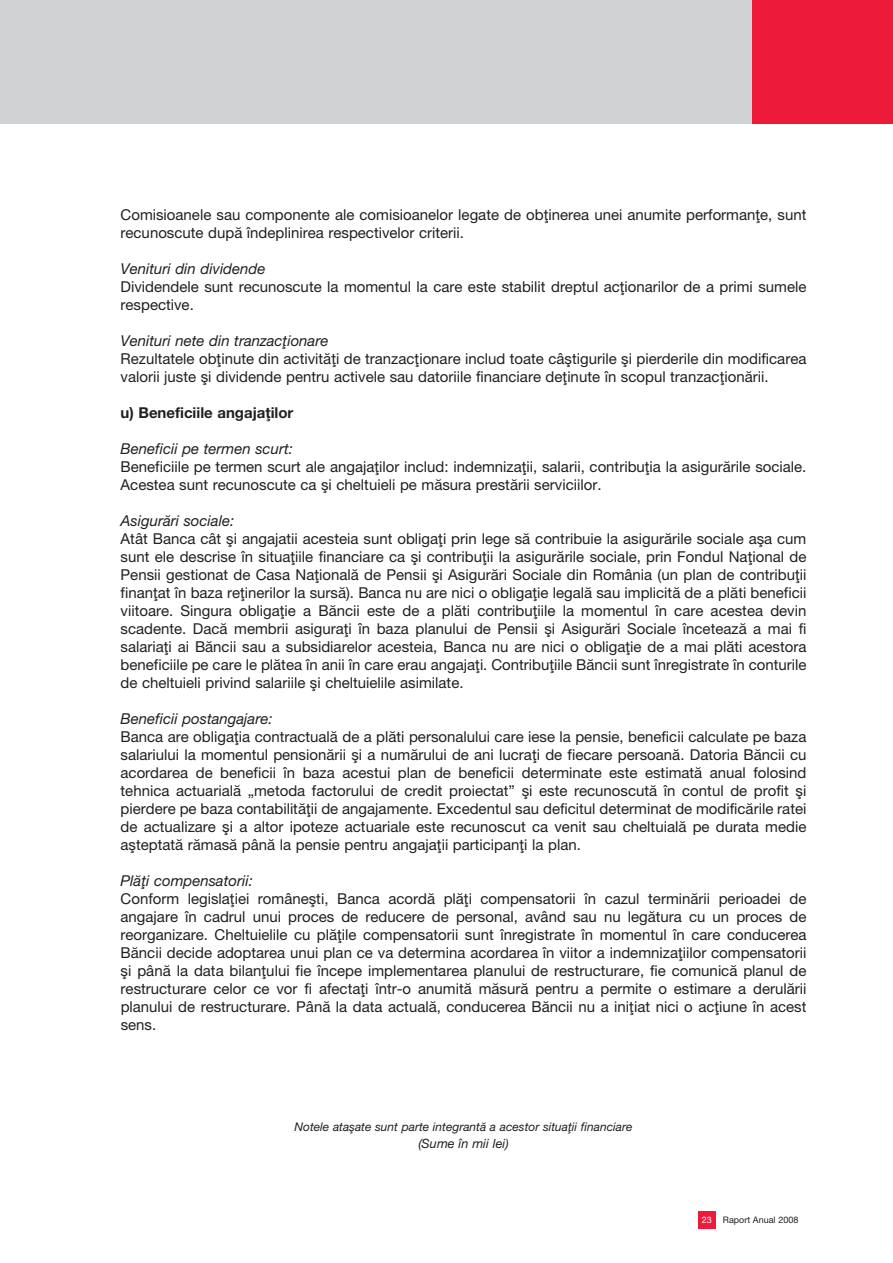
<style>
.page{position:relative;width:893px;height:1263px;background:#fff}
.page>*{position:absolute;margin:0;border:0;box-sizing:border-box;transform-origin:0 0}
.t1{font:15px/18px "Helvetica N";color:#231f20}
.t2{font:italic 15px "Helvetica N";color:#231f20}
.t3{font:700 15px "Helvetica N";color:#231f20}
.t4{font:italic 12.75px "Helvetica N";color:#231f20}
.t5{font:italic 12px "Helvetica N";color:#231f20}
.t6{font:9px "Helvetica N";color:#231f20}
.s1{color:#fff}
</style>
<div class="page">
<div style="left:698px;top:1212px;width:17px;height:17px;background:#ed1a3a"></div>
<div style="left:0;top:0;width:893px;height:123px;background:#d1d2d4"></div>
<div style="left:753px;top:0;width:140px;height:124px;background:#ed1a3a"></div>
<p class="t1" style="left:121px;top:207px;width:687px">Comisioanele sau componente ale comisioanelor legate de ob]inerea unei anumite performan]e, sunt recunoscute dup` \ndeplinirea respectivelor criterii.</p>
<p class="t2" style="left:121px;top:264px;width:146px">Venituri din dividende</p>
<p class="t1" style="left:121px;top:279px;width:687px">Dividendele sunt recunoscute la momentul la care este stabilit dreptul ac]ionarilor de a primi sumele respective.</p>
<p class="t2" style="left:121px;top:336px;width:209px">Venituri nete din tranzac]ionare</p>
<p class="t1" style="left:121px;top:351px;width:687px">Rezultatele ob]inute din activit`]i de tranzac]ionare includ toate câ[tigurile [i pierderile din modificarea valorii juste [i dividende pentru activele sau datoriile financiare de]inute \n scopul tranzac]ion`rii.</p>
<p class="t3" style="left:121px;top:408px;width:174px">u) Beneficiile angaja]ilor</p>
<p class="t2" style="left:121px;top:444px;width:174px">Beneficii pe termen scurt:</p>
<p class="t1" style="left:121px;top:459px;width:687px">Beneficiile pe termen scurt ale angaja]ilor includ: indemniza]ii, salarii, contribu]ia la asigur`rile sociale.<br>Acestea sunt recunoscute ca [i cheltuieli pe m`sura prest`rii serviciilor.</p>
<p class="t2" style="left:121px;top:516px;width:115px">Asigur`ri sociale:</p>
<p class="t1" style="left:121px;top:531px;width:687px;text-align:justify">Atât Banca cât [i angajatii acesteia sunt obliga]i prin lege s` contribuie la asigur`rile sociale a[a cum sunt ele descrise \n situa]iile financiare ca [i contribu]ii la asigur`rile sociale, prin Fondul Na]ional de Pensii gestionat de Casa Na]ional` de Pensii [i Asigur`ri Sociale din România (un plan de contribu]ii finan]at \n baza re]inerilor la surs`). Banca nu are nici o obliga]ie legal` sau implicit` de a pl`ti beneficii viitoare. Singura obliga]ie a B`ncii este de a pl`ti contribu]iile la momentul \n care acestea devin scadente. Dac` membrii asigura]i \n baza planului de Pensii [i Asigur`ri Sociale \nceteaz` a mai fi salaria]i ai B`ncii sau a subsidiarelor acesteia, Banca nu are nici o obliga]ie de a mai pl`ti acestora beneficiile pe care le pl`tea \n anii \n care erau angaja]i. Contribu]iile B`ncii sunt \nregistrate \n conturile de cheltuieli privind salariile [i cheltuielile asimilate.</p>
<p class="t2" style="left:121px;top:714px;width:154px">Beneficii postangajare:</p>
<p class="t1" style="left:121px;top:729px;width:687px;text-align:justify">Banca are obliga]ia contractual` de a pl`ti personalului care iese la pensie, beneficii calculate pe baza salariului la momentul pension`rii [i a num`rului de ani lucra]i de fiecare persoan`. Datoria B`ncii cu acordarea de beneficii \n baza acestui plan de beneficii determinate este estimat` anual folosind tehnica actuarial` „metoda factorului de credit proiectat” [i este recunoscut` \n contul de profit [i pierdere pe baza contabilit`]ii de angajamente. Excedentul sau deficitul determinat de modific`rile ratei de actualizare [i a altor ipoteze actuariale este recunoscut ca venit sau cheltuial` pe durata medie a[teptat` r`mas` pân` la pensie pentru angaja]ii participan]i la plan.</p>
<p class="t2" style="left:121px;top:876px;width:134px">Pl`]i compensatorii:</p>
<p class="t1" style="left:121px;top:891px;width:687px;text-align:justify">Conform legisla]iei române[ti, Banca acord` pl`]i compensatorii \n cazul termin`rii perioadei de angajare \n cadrul unui proces de reducere de personal, având sau nu leg`tura cu un proces de reorganizare. Cheltuielile cu pl`]ile compensatorii sunt \nregistrate \n momentul \n care conducerea B`ncii decide adoptarea unui plan ce va determina acordarea \n viitor a indemniza]iilor compensatorii [i pân` la data bilan]ului fie \ncepe implementarea planului de restructurare, fie comunic` planul de restructurare celor ce vor fi afecta]i \ntr-o anumit` m`sur` pentru a permite o estimare a derul`rii planului de restructurare. Pân` la data actual`, conducerea B`ncii nu a ini]iat nici o ac]iune \n acest sens.</p>
<p class="t5" style="left:294px;top:1123px;width:339px">Notele ata[ate sunt parte integrant` a acestor situa]ii financiare</p>
<p class="t4" style="left:418px;top:1139px;width:92px">(Sume în mii lei)</p>
<p class="t6" style="left:702px;top:1217px;width:98px"><span class="s1">23</span> Raport Anual 2008</p>
</div>
